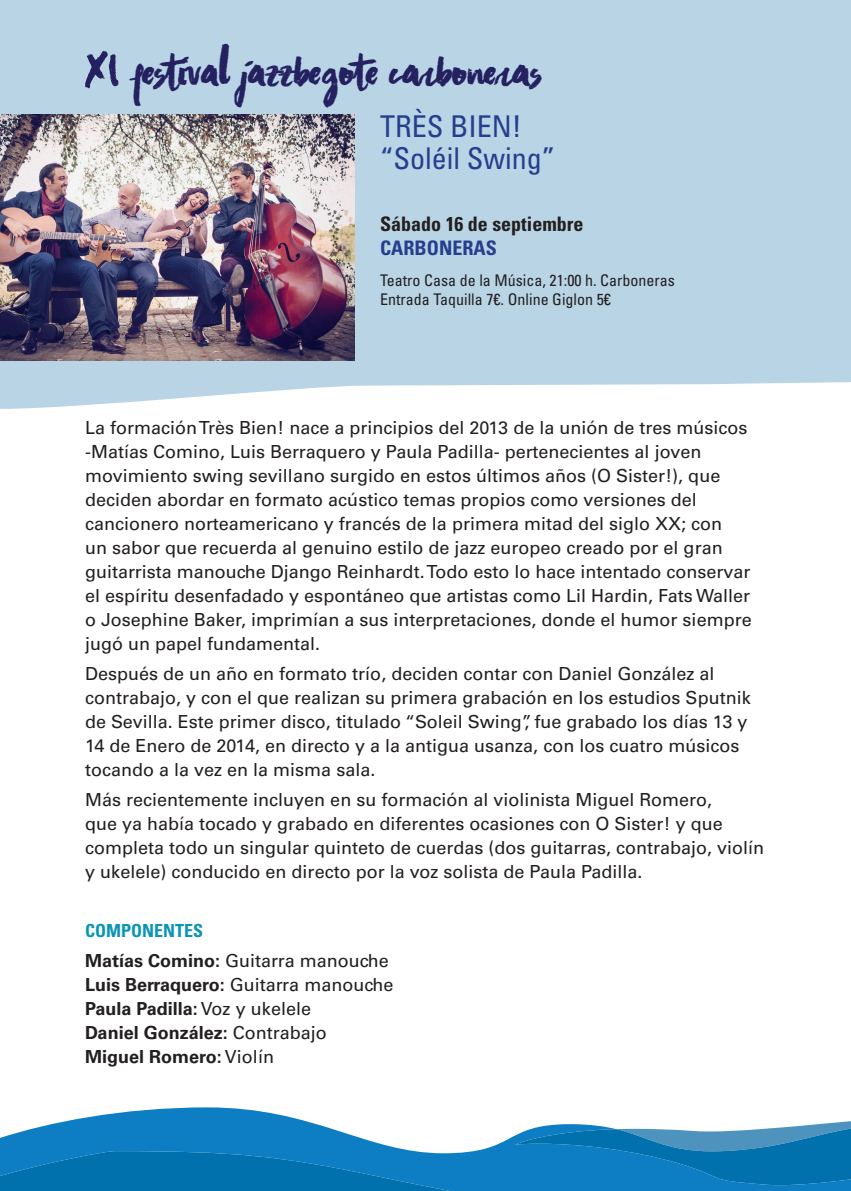
<style>
.page{position:relative;width:851px;height:1191px;background:#fff}
.page>*{position:absolute;margin:0;border:0;box-sizing:border-box;transform-origin:0 0}
.t1{font:42px "Asphalts Brush";color:#252161}
.t2{font:condensed 30px/32px "Univers LT Std";color:#253f8e}
.t3{font:700 condensed 20px "Univers LT Std";color:#231f20}
.t4{font:700 condensed 20px "Univers LT Std";color:#253f8e}
.t5{font:18px/24px "Univers LT Std";color:#231f20}
.t6{font:700 18px/24px "Univers LT Std";color:#231f20}
.t7{font:condensed 16px/19.2px "Univers LT Std";color:#231f20}
.s1{font-weight:700;font-stretch:condensed;color:#0c94b7}
.s2{font-weight:700}
.s3{font-weight:400}
</style>
<div class="page">
<div style="left:0;top:0;width:850px;height:409px;background:#b9d5e5"></div>
<svg style="left:85px;top:51px;width:33px;height:37px"></svg>
<svg style="left:0;top:1107px;width:850px;height:84px;fill:#0d7ec3"></svg>
<svg style="left:0;top:1151px;width:450px;height:40px;background:#0575b3"></svg>
<svg style="left:514px;top:1121px;width:336px;height:64px;background:#2c8abf"></svg>
<img style="left:0;top:115px;width:354px;height:245px">
<h1 class="t1" style="left:134px;top:42px;width:409px">festival jazzbegote carboneras</h1>
<h2 class="t2" style="left:380px;top:109px;width:176px">TRÈS BIEN! “Soléil Swing”</h2>
<p class="t3" style="left:380px;top:212px;width:205px">Sábado 16 de septiembre</p>
<p class="t4" style="left:380px;top:236px;width:118px">CARBONERAS</p>
<p class="t7" style="left:380px;top:270px;width:296px">Teatro Casa de la Música, 21:00 h. Carboneras<br>Entrada Taquilla 7€. Online Giglon 5€</p>
<p class="t5" style="left:85px;top:416px;width:668px">La formación Très Bien! nace a principios del 2013 de la unión de tres músicos -Matías Comino, Luis Berraquero y Paula Padilla- pertenecientes al joven movimiento swing sevillano surgido en estos últimos años (O Sister!), que deciden abordar en formato acústico temas propios como versiones del cancionero norteamericano y francés de la primera mitad del siglo XX; con<br>un sabor que recuerda al genuino estilo de jazz europeo creado por el gran guitarrista manouche Django Reinhardt. Todo esto lo hace intentado conservar el espíritu desenfadado y espontáneo que artistas como Lil Hardin, Fats Waller o Josephine Baker, imprimían a sus interpretaciones, donde el humor siempre jugó un papel fundamental.</p>
<p class="t5" style="left:85px;top:661px;width:667px">Después de un año en formato trío, deciden contar con Daniel González al contrabajo, y con el que realizan su primera grabación en los estudios Sputnik de Sevilla. Este primer disco, titulado “Soleil Swing”, fue grabado los días 13 y 14 de Enero de 2014, en directo y a la antigua usanza, con los cuatro músicos tocando a la vez en la misma sala.</p>
<p class="t5" style="left:85px;top:787px;width:680px">Más recientemente incluyen en su formación al violinista Miguel Romero,<br>que ya había tocado y grabado en diferentes ocasiones con O Sister! y que completa todo un singular quinteto de cuerdas (dos guitarras, contrabajo, violín y ukelele) conducido en directo por la voz solista de Paula Padilla.</p>
<p class="t5" style="left:85px;top:915px;width:305px;line-height:29.6px"><span class="s1">COMPONENTES<br></span><span class="s2">Matías Comino:</span> Guitarra manouche</p>
<p class="t6" style="left:85px;top:972px;width:310px">Luis Berraquero: <span class="s3">Guitarra manouche<br></span>Paula Padilla: <span class="s3">Voz y ukelele<br></span>Daniel González: <span class="s3">Contrabajo<br></span>Miguel Romero: <span class="s3">Violín</span></p>
</div>
